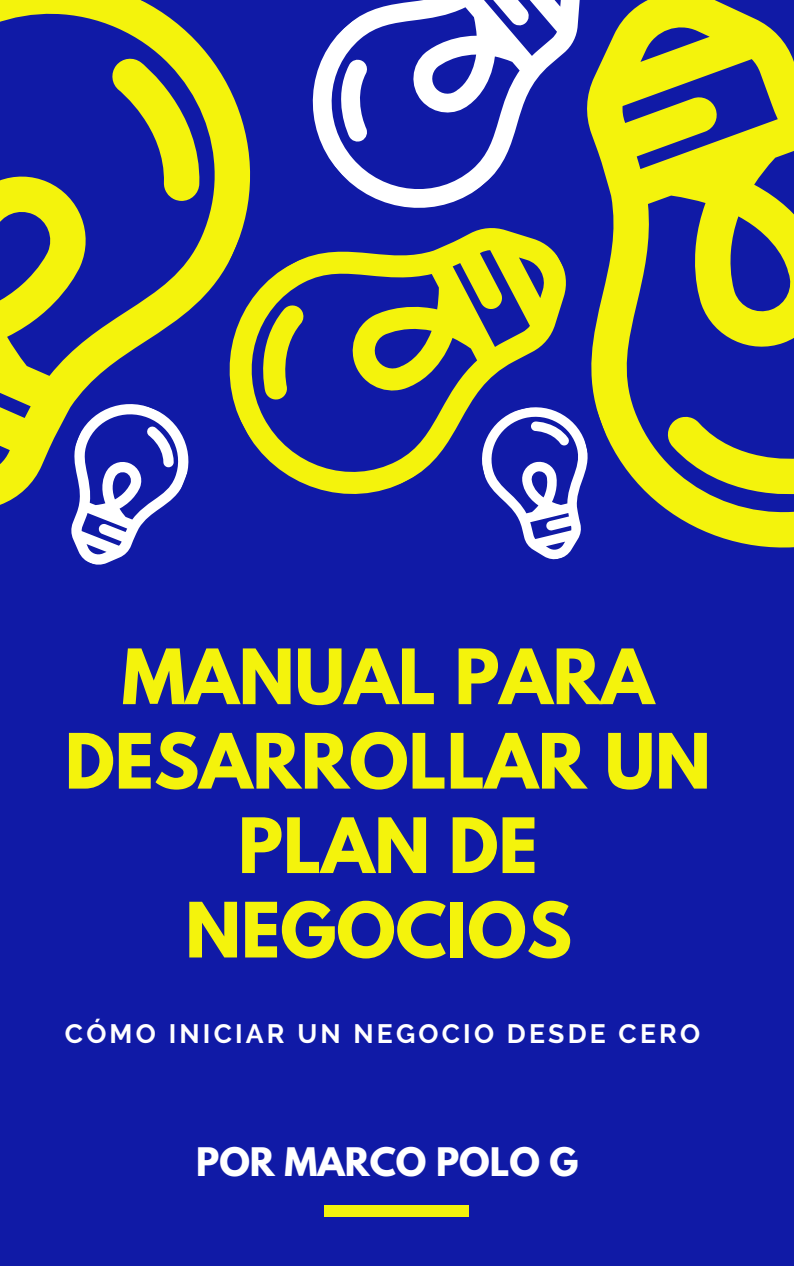
<style>
.page{position:relative;width:794px;height:1266px;background:#fff}
.page>*{position:absolute;margin:0;border:0;box-sizing:border-box;transform-origin:0 0}
.t1{font:700 67.5px/84.4px "League Spartan";color:#f4f30c;text-align:center}
.t2{font:700 34.8px "League Spartan";color:#fff}
.t3{font:700 26.55px "Raleway";letter-spacing:.12em;color:#fff}
</style>
<div class="page">
<div style="left:0;top:0;width:793px;height:1266px;background:#101aa6"></div>
<div style="left:324px;top:1205px;width:144px;height:11px;background:#f4f30c"></div>
<svg style="left:0;top:0;width:249px;height:505px"></svg>
<svg style="left:617px;top:0;width:176px;height:548px"></svg>
<svg style="left:187px;top:153px;width:430px;height:352px"></svg>
<svg style="left:471px;top:396px;width:139px;height:164px"></svg>
<svg style="left:37px;top:387px;width:167px;height:178px"></svg>
<svg style="left:270px;top:0;width:368px;height:250px"></svg>
<p class="t1" style="left:65px;top:643px;width:647px">MANUAL PARA<br>DESARROLLAR UN<br>PLAN DE<br>NEGOCIOS</p>
<p class="t3" style="left:65px;top:1018px;width:636px">CÓMO INICIAR UN NEGOCIO DESDE CERO</p>
<p class="t2" style="left:196px;top:1144px;width:384px">POR MARCO POLO G</p>
</div>
